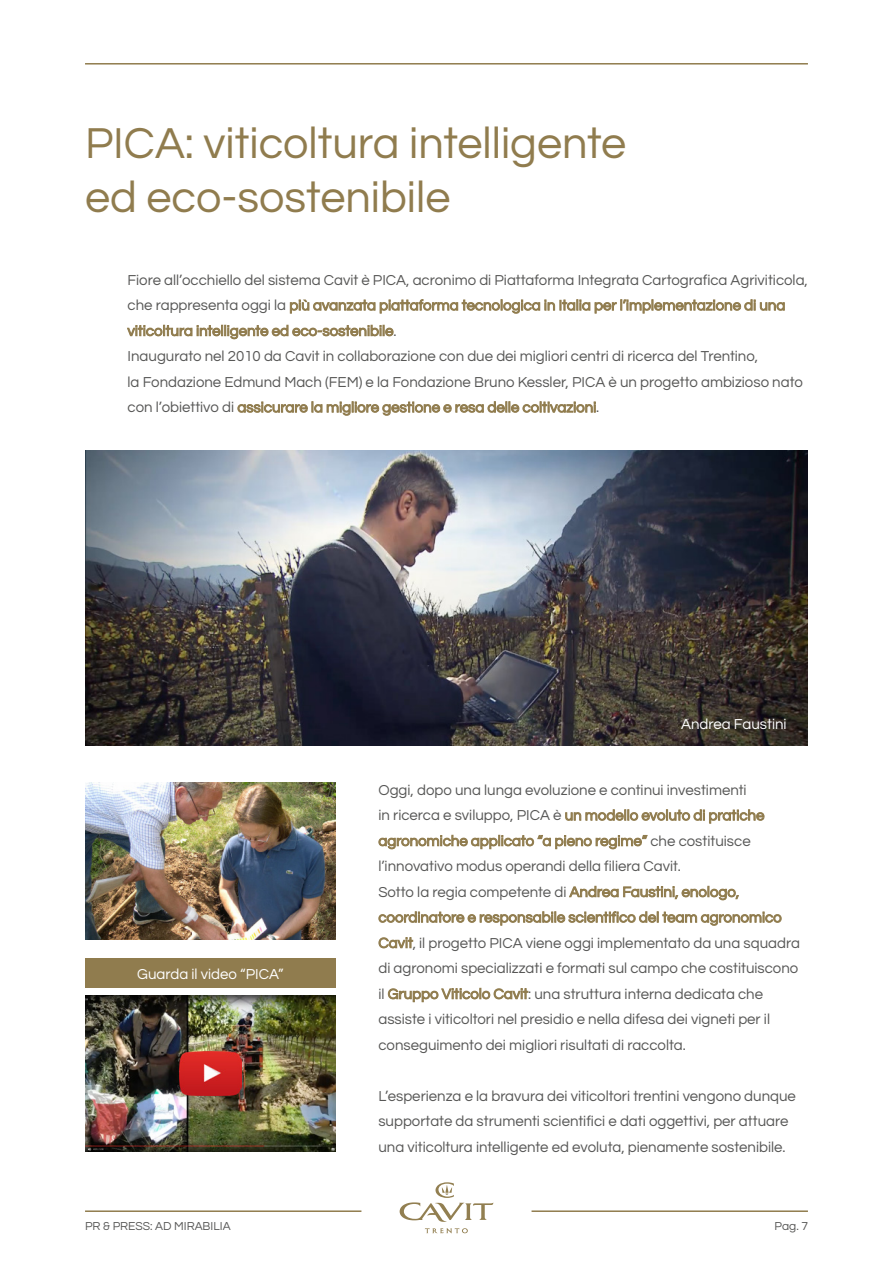
<style>
.page{position:relative;width:893px;height:1263px;background:#fff}
.page>*{position:absolute;margin:0;border:0;box-sizing:border-box;transform-origin:0 0}
.t1{font:45px/54px "Questrial";color:#907c4e}
.t2{font:15px/25.5px "Questrial";color:#575756}
.t3{font:15px "Questrial";color:#fff}
.t4{font:12px "Questrial";color:#575756}
.s1{color:#907c4e}
</style>
<div class="page">
<hr style="left:531px;top:1210px;width:277px;height:2px;background:#907c4e">
<hr style="left:85px;top:63px;width:723px;height:2px;background:#907c4e">
<hr style="left:85px;top:1210px;width:276px;height:2px;background:#907c4e">
<svg style="left:425px;top:1228px;width:43px;height:5px"></svg>
<svg style="left:400px;top:1182px;width:93px;height:40px"></svg>
<img style="left:85px;top:451px;width:723px;height:294px">
<img style="left:85px;top:782px;width:251px;height:157px">
<img style="left:85px;top:995px;width:251px;height:157px">
<img style="left:180px;top:1052px;width:61px;height:43px">
<div style="left:85px;top:958px;width:251px;height:30px;background:#907c4e"></div>
<h1 class="t1" style="left:85px;top:117px;width:543px">PICA: viticoltura intelligente ed eco-sostenibile</h1>
<p class="t2" style="left:128px;top:267px;width:682px">Fiore all’occhiello del sistema Cavit è PICA, acronimo di Piattaforma Integrata Cartografica Agriviticola, che rappresenta oggi la <span class="s1">più avanzata piattaforma tecnologica in Italia per l’implementazione di una viticoltura intelligente ed eco-sostenibile</span>.<br>Inaugurato nel 2010 da Cavit in collaborazione con due dei migliori centri di ricerca del Trentino,<br>la Fondazione Edmund Mach (FEM) e la Fondazione Bruno Kessler, PICA è un progetto ambizioso nato con l’obiettivo di <span class="s1">assicurare la migliore gestione e resa delle coltivazioni</span>.</p>
<p class="t3" style="left:137px;top:966px;width:148px">Guarda il video “PICA”</p>
<p class="t3" style="left:681px;top:716px;width:107px">Andrea Faustini</p>
<p class="t2" style="left:378px;top:777px;width:423px">Oggi, dopo una lunga evoluzione e continui investimenti<br>in ricerca e sviluppo, PICA è <span class="s1">un modello evoluto di pratiche agronomiche applicato “a pieno regime”</span> che costituisce l’innovativo modus operandi della filiera Cavit.<br>Sotto la regia competente di <span class="s1">Andrea Faustini, enologo, coordinatore e responsabile scientifico del team agronomico Cavit</span>, il progetto PICA viene oggi implementato da una squadra di agronomi specializzati e formati sul campo che costituiscono il <span class="s1">Gruppo Viticolo Cavit</span>: una struttura interna dedicata che assiste i viticoltori nel presidio e nella difesa dei vigneti per il conseguimento dei migliori risultati di raccolta.</p>
<p class="t2" style="left:378px;top:1083px;width:419px">L’esperienza e la bravura dei viticoltori trentini vengono dunque supportate da strumenti scientifici e dati oggettivi, per attuare una viticoltura intelligente ed evoluta, pienamente sostenibile.</p>
<p class="t4" style="left:85px;top:1220px;width:147px">PR &amp; PRESS: AD MIRABILIA</p>
<p class="t4" style="left:775px;top:1220px;width:35px">Pag. 7</p>
</div>
